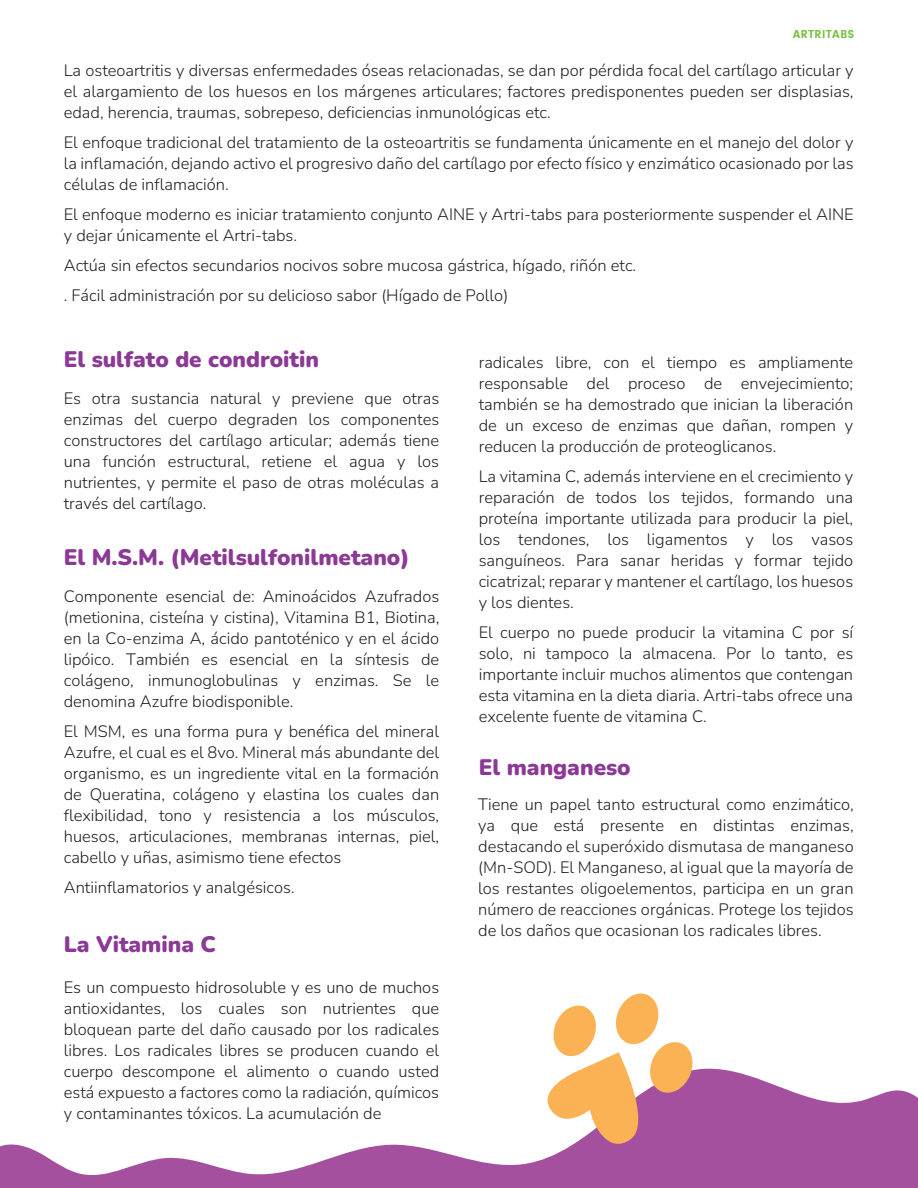
<style>
.page{position:relative;width:918px;height:1188px;background:#fff}
.page>*{position:absolute;margin:0;border:0;box-sizing:border-box;transform-origin:0 0}
.t1{font:200 22.5px "Nunito";color:#8b3995}
.t2{font:200 16.5px/21px "Nunito";color:#231f20;text-align:justify}
.t3{font:700 12px "Neuzeit Gro";letter-spacing:.05em;color:#75c043}
</style>
<div class="page">
<svg style="left:0;top:1068px;width:918px;height:120px"></svg>
<svg style="left:537px;top:993px;width:159px;height:163px"></svg>
<p class="t3" style="left:793px;top:27px;width:63px">ARTRITABS</p>
<p class="t2" style="left:64px;top:59px;width:791px">La osteoartritis y diversas enfermedades óseas relacionadas, se dan por pérdida focal del cartílago articular y el alargamiento de los huesos en los márgenes articulares; factores predisponentes pueden ser displasias, edad, herencia, traumas, sobrepeso, deficiencias inmunológicas etc.</p>
<p class="t2" style="left:64px;top:131px;width:791px">El enfoque tradicional del tratamiento de la osteoartritis se fundamenta únicamente en el manejo del dolor y la inflamación, dejando activo el progresivo daño del cartílago por efecto físico y enzimático ocasionado por las células de inflamación.</p>
<p class="t2" style="left:64px;top:203px;width:791px">El enfoque moderno es iniciar tratamiento conjunto AINE y Artri-tabs para posteriormente suspender el AINE y dejar únicamente el Artri-tabs.</p>
<p class="t2" style="left:64px;top:249px;width:574px;line-height:30px">Actúa sin efectos secundarios nocivos sobre mucosa gástrica, hígado, riñón etc. . Fácil administración por su delicioso sabor (Hígado de Pollo)</p>
<h1 class="t1" style="left:64px;top:344px;width:257px">El sulfato de condroitin</h1>
<p class="t2" style="left:64px;top:387px;width:377px">Es otra sustancia natural y previene que otras enzimas del cuerpo degraden los componentes constructores del cartílago articular; además tiene una función estructural, retiene el agua y los nutrientes, y permite el paso de otras moléculas a través del cartílago.</p>
<h1 class="t1" style="left:64px;top:542px;width:347px">El M.S.M. (Metilsulfonilmetano)</h1>
<p class="t2" style="left:64px;top:585px;width:377px">Componente esencial de: Aminoácidos Azufrados (metionina, cisteína y cistina), Vitamina B1, Biotina, en la Co-enzima A, ácido pantoténico y en el ácido lipóico. También es esencial en la síntesis de colágeno, inmunoglobulinas y enzimas. Se le denomina Azufre biodisponible.</p>
<p class="t2" style="left:64px;top:720px;width:377px">El MSM, es una forma pura y benéfica del mineral Azufre, el cual es el 8vo. Mineral más abundante del organismo, es un ingrediente vital en la formación de Queratina, colágeno y elastina los cuales dan flexibilidad, tono y resistencia a los músculos, huesos, articulaciones, membranas internas, piel, cabello y uñas, asimismo tiene efectos</p>
<p class="t2" style="left:64px;top:876px;width:232px">Antiinflamatorios y analgésicos.</p>
<h1 class="t1" style="left:64px;top:929px;width:154px">La Vitamina C</h1>
<p class="t2" style="left:64px;top:976px;width:377px">Es un compuesto hidrosoluble y es uno de muchos antioxidantes, los cuales son nutrientes que bloquean parte del daño causado por los radicales libres. Los radicales libres se producen cuando el cuerpo descompone el alimento o cuando usted está expuesto a factores como la radiación, químicos y contaminantes tóxicos. La acumulación de</p>
<p class="t2" style="left:479px;top:351px;width:376px">radicales libre, con el tiempo es ampliamente responsable del proceso de envejecimiento; también se ha demostrado que inician la liberación de un exceso de enzimas que dañan, rompen y reducen la producción de proteoglicanos.</p>
<p class="t2" style="left:479px;top:465px;width:376px">La vitamina C, además interviene en el crecimiento y reparación de todos los tejidos, formando una proteína importante utilizada para producir la piel, los tendones, los ligamentos y los vasos sanguíneos. Para sanar heridas y formar tejido cicatrizal; reparar y mantener el cartílago, los huesos y los dientes.</p>
<p class="t2" style="left:479px;top:621px;width:376px">El cuerpo no puede producir la vitamina C por sí solo, ni tampoco la almacena. Por lo tanto, es importante incluir muchos alimentos que contengan esta vitamina en la dieta diaria. Artri-tabs ofrece una excelente fuente de vitamina C.</p>
<h1 class="t1" style="left:479px;top:752px;width:154px">El manganeso</h1>
<p class="t2" style="left:478px;top:793px;width:377px">Tiene un papel tanto estructural como enzimático, ya que está presente en distintas enzimas, destacando el superóxido dismutasa de manganeso (Mn-SOD). El Manganeso, al igual que la mayoría de los restantes oligoelementos, participa en un gran número de reacciones orgánicas. Protege los tejidos de los daños que ocasionan los radicales libres.</p>
</div>
